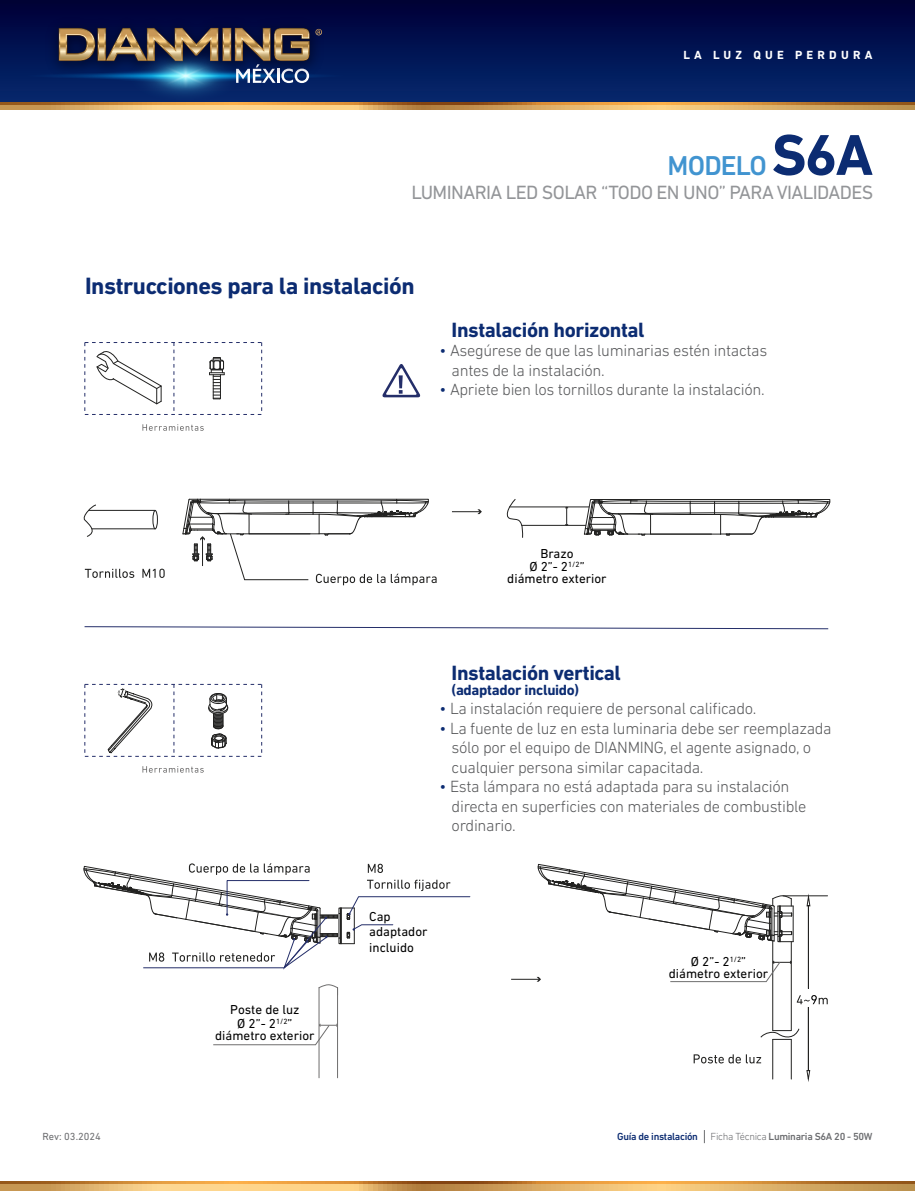
<style>
.page{position:relative;width:915px;height:1191px;background:#fff}
.page>*{position:absolute;margin:0;border:0;box-sizing:border-box;transform-origin:0 0}
.t1{font:500 27.75px "DIN Next LT Pro";letter-spacing:-.03em;color:#4194d0}
.t2{font:700 24px "DIN Next LT Pro";letter-spacing:-.02em;color:#0c2c72}
.t3{font:700 21px "DIN Next LT Pro";letter-spacing:-.02em;color:#0c2c72}
.t4{font:19.5px "DIN Next LT Pro";letter-spacing:-.03em;color:#939598}
.t5{font:300 16.5px/19.5px "DIN Next LT Pro";letter-spacing:-.02em;color:#57585a}
.t6{font:700 15px "DIN Next LT Pro";letter-spacing:-.02em;color:#0c2c72}
.t7{font:13.2px/12.3px "DIN Next LT Pro";color:#000;text-align:center}
.t8{font:700 12px "DIN Next LT Pro";letter-spacing:.35em;color:#fff}
.t9{font:500 10.5px "DIN Next LT Pro";letter-spacing:-.03em;color:#6c6d70}
.t10{font:10.5px "DIN Next LT Pro";color:#6c6d70}
.s1{font-weight:700;font-size:58.5px;color:#0c2c72}
.s2{color:#0c2c72}
.s3{font-weight:300}
</style>
<div class="page">
<div style="left:0;top:0;width:914px;height:106px;background:linear-gradient(to bottom,#000039,#13306a)"></div>
<img style="left:4px;top:0;width:360px;height:110px">
<svg style="left:21px;top:28px;width:328px;height:75px;background:#354363"></svg>
<svg style="left:0;top:1183px;width:914px;height:8px;background:#ddae66"></svg>
<svg style="left:0;top:1181px;width:914px;height:2px;background:#c88131"></svg>
<svg style="left:0;top:104px;width:914px;height:5px;background:#dbaa62"></svg>
<svg style="left:0;top:103px;width:914px;height:1px"></svg>
<svg style="left:703px;top:1130px;width:1px;height:13px"></svg>
<svg style="left:382px;top:364px;width:38px;height:33px"></svg>
<svg style="left:583px;top:499px;width:247px;height:37px"></svg>
<hr style="left:521px;top:525px;width:64px;height:1px;background:#222221">
<hr style="left:509px;top:506px;width:80px;height:1px;background:#222221">
<svg style="left:564px;top:506px;width:4px;height:20px"></svg>
<svg style="left:142px;top:424px;width:62px;height:7px"></svg>
<hr style="left:792px;top:906px;width:1px;height:35px;background:#222221">
<hr style="left:790px;top:941px;width:1px;height:89px;background:#222221">
<hr style="left:772px;top:940px;width:1px;height:90px;background:#222221">
<svg style="left:537px;top:864px;width:255px;height:78px"></svg>
<svg style="left:806px;top:894px;width:4px;height:95px"></svg>
<hr style="left:782px;top:895px;width:45px;height:1px;background:#222221">
<svg style="left:506px;top:499px;width:17px;height:39px"></svg>
<hr style="left:337px;top:987px;width:1px;height:90px;background:#6f6e6e">
<svg style="left:319px;top:984px;width:18px;height:11px"></svg>
<hr style="left:318px;top:987px;width:1px;height:90px;background:#6f6e6e">
<svg style="left:670px;top:960px;width:121px;height:22px"></svg>
<svg style="left:213px;top:1023px;width:124px;height:22px"></svg>
<svg style="left:84px;top:342px;width:179px;height:73px"></svg>
<svg style="left:84px;top:863px;width:386px;height:106px"></svg>
<svg style="left:452px;top:509px;width:29px;height:5px"></svg>
<svg style="left:511px;top:977px;width:30px;height:4px"></svg>
<hr style="left:92px;top:528px;width:63px;height:1px;background:#222221">
<hr style="left:88px;top:510px;width:67px;height:1px;background:#222221">
<div style="left:153px;top:510px;width:5px;height:19px;border:1px solid #222221;border-radius:50%"></div>
<svg style="left:83px;top:504px;width:14px;height:33px"></svg>
<svg style="left:85px;top:569px;width:49px;height:9px"></svg>
<svg style="left:142px;top:568px;width:23px;height:10px"></svg>
<svg style="left:142px;top:766px;width:62px;height:6px"></svg>
<svg style="left:84px;top:684px;width:179px;height:73px"></svg>
<svg style="left:182px;top:499px;width:254px;height:86px"></svg>
<svg style="left:84px;top:626px;width:744px;height:3px"></svg>
<svg style="left:693px;top:995px;width:134px;height:86px"></svg>
<p class="t8" style="left:683px;top:48px;width:190px">LA LUZ QUE PERDURA</p>
<h1 class="t1" style="left:667px;top:149px;width:207px">MODELO <span class="s1">S6A</span></h1>
<p class="t4" style="left:411px;top:181px;width:463px">LUMINARIA LED SOLAR “TODO EN UNO” PARA VIALIDADES</p>
<p class="t2" style="left:85px;top:271px;width:331px">Instrucciones para la instalación</p>
<p class="t3" style="left:451px;top:317px;width:194px">Instalación horizontal</p>
<p class="t5" style="left:451px;top:341px;width:317px;text-indent:-12px"><span class="s2">•</span> Asegúrese de que las luminarias estén intactas antes de la instalación.</p>
<p class="t5" style="left:439px;top:380px;width:326px"><span class="s2">•</span> Apriete bien los tornillos durante la instalación.</p>
<p class="t7" style="left:230px;top:1003px;width:71px;line-height:13.5px">Poste de luz<br>Ø 2”- 2<sup>1/2</sup>”</p>
<p class="t7" style="left:215px;top:1029px;width:101px">diámetro exterior</p>
<p class="t7" style="left:507px;top:547px;width:101px">Brazo<br>Ø 2”- 2<sup>1/2</sup>” diámetro exterior</p>
<p class="t3" style="left:451px;top:660px;width:171px">Instalación vertical</p>
<p class="t6" style="left:451px;top:681px;width:129px">(adaptador incluido)</p>
<p class="t5" style="left:439px;top:698px;width:318px"><span class="s2">•</span> La instalación requiere de personal calificado.</p>
<p class="t5" style="left:451px;top:718px;width:381px;text-indent:-12px"><span class="s2">•</span> La fuente de luz en esta luminaria debe ser reemplazada sólo por el equipo de DIANMING, el agente asignado, o cualquier persona similar capacitada.</p>
<p class="t5" style="left:451px;top:776px;width:356px;text-indent:-12px"><span class="s2">•</span> Esta lámpara no está adaptada para su instalación directa en superficies con materiales de combustible ordinario.</p>
<p class="t7" style="left:369px;top:908px;width:60px;line-height:15.8px;text-align:left">Cap adaptador incluido</p>
<p class="t7" style="left:668px;top:955px;width:101px">Ø 2”- 2<sup>1/2</sup>” diámetro exterior</p>
<p class="t10" style="left:43px;top:1130px;width:60px">Rev: 03.2024</p>
<p class="t9" style="left:617px;top:1130px;width:257px"><span class="s2">Guía de instalación</span> <span class="s3">Ficha Técnica</span> Luminaria S6A 20 - 50W</p>
</div>
